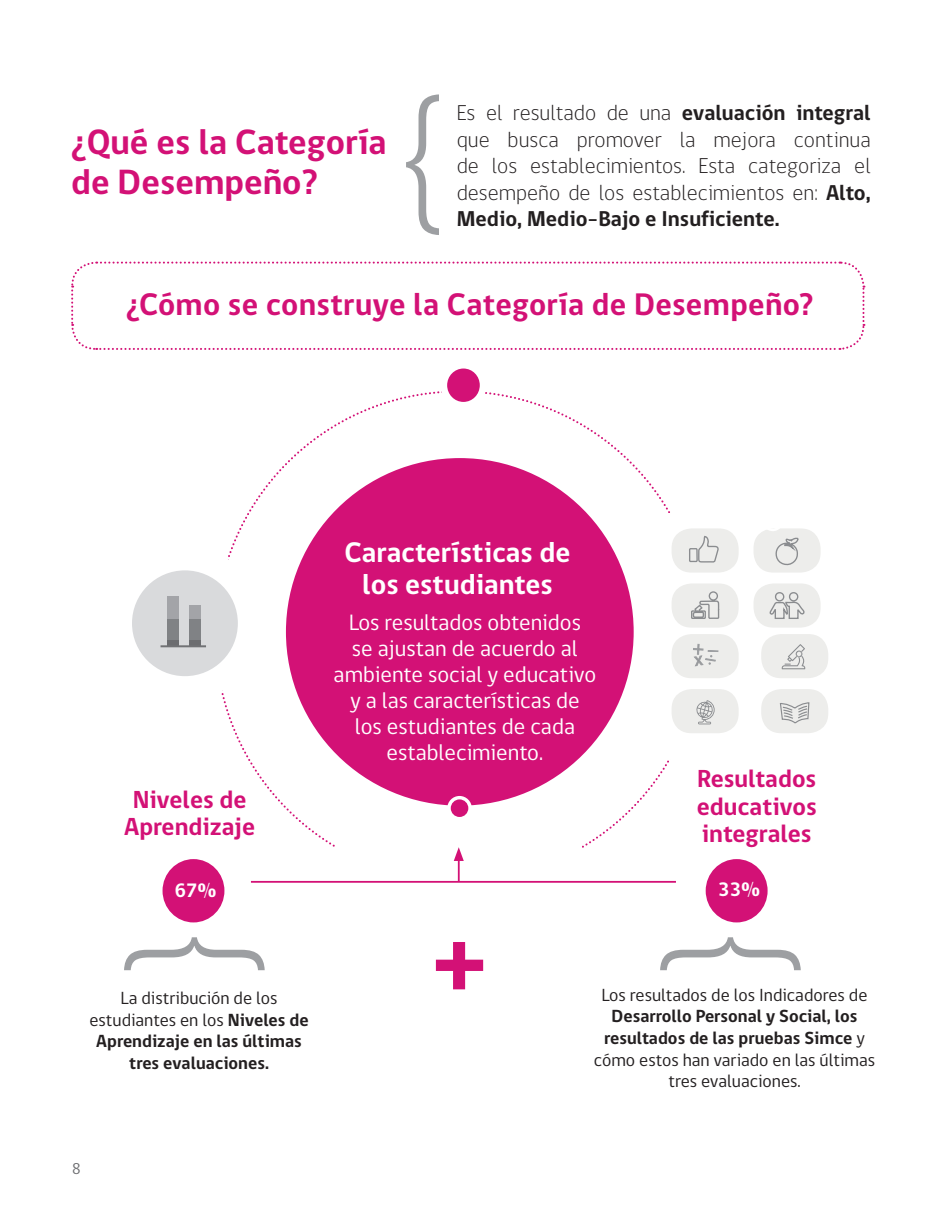
<style>
.page{position:relative;width:936px;height:1219px;background:#fff}
.page>*{position:absolute;margin:0;border:0;box-sizing:border-box;transform-origin:0 0}
.t1{font:163.6px "Webly Sleek UI Light";color:#9d9fa2}
.t2{font:700 129.8px "gob CL";color:#d31176}
.t3{font:700 36px/40px "gob CL";color:#d31176}
.t4{font:700 32px "gob CL";letter-spacing:.01em;color:#d31176}
.t5{font:700 29px/31.4px "gob CL";color:#fff;text-align:center}
.t6{font:700 25.2px/27.4px "gob CL";color:#d31176;text-align:center}
.CUERPO_DE_TEXTO{font:22.8px/26px "gob CL";color:#fff;text-align:center}
.CUERPO_DE_TEXTO-2{font:300 22px/26.4px "gob CL";color:#231f20;text-align:justify}
.CUERPO_DE_TEXTO-3{font:700 19.8px "gob CL";color:#fff}
.CUERPO_DE_TEXTO-4{font:18px/21.6px "gob CL";color:#231f20;text-align:center}
.CUERPO_DE_TEXTO-5{font:700 18px/21.6px "gob CL";color:#231f20;text-align:center}
.t7{font:16px "gob CL";color:#6c6d70}
.s1{font-weight:700}
.s2{font-weight:400}
</style>
<div class="page">
<div style="left:705px;top:859px;width:62px;height:63px;background:#d31176;border-radius:50%"></div>
<div style="left:162px;top:859px;width:62px;height:63px;background:#d31176;border-radius:50%"></div>
<svg style="left:473px;top:636px;width:203px;height:245px"></svg>
<svg style="left:473px;top:392px;width:197px;height:242px"></svg>
<svg style="left:228px;top:391px;width:218px;height:244px"></svg>
<svg style="left:214px;top:645px;width:232px;height:238px"></svg>
<div style="left:336px;top:823px;width:246px;height:68px;background:#fff"></div>
<div style="left:658px;top:514px;width:177px;height:245px;background:#fff"></div>
<hr style="left:251px;top:881px;width:425px;height:2px;background:#d31176">
<svg style="left:453px;top:847px;width:11px;height:34px"></svg>
<svg style="left:71px;top:261px;width:794px;height:89px"></svg>
<div style="left:440px;top:362px;width:46px;height:46px;background:#fff;border-radius:50%"></div>
<div style="left:447px;top:368px;width:32px;height:34px;background:#d31176;border-radius:50%"></div>
<div style="left:286px;top:458px;width:347px;height:348px;background:#d31176;border-radius:50%"></div>
<svg style="left:447px;top:796px;width:25px;height:24px"></svg>
<div style="left:450px;top:799px;width:18px;height:18px;background:#d31176;border-radius:50%"></div>
<div style="left:671px;top:528px;width:67px;height:45px;background:#ededeb;border-radius:20px"></div>
<div style="left:753px;top:528px;width:67px;height:45px;background:#ededeb;border-radius:20px"></div>
<div style="left:671px;top:634px;width:67px;height:44px;background:#ededeb;border-radius:20px"></div>
<div style="left:761px;top:634px;width:67px;height:44px;background:#ededeb;border-radius:20px"></div>
<div style="left:671px;top:583px;width:67px;height:45px;background:#ededeb;border-radius:20px"></div>
<div style="left:753px;top:583px;width:67px;height:45px;background:#ededeb;border-radius:20px"></div>
<div style="left:671px;top:689px;width:67px;height:44px;background:#ededeb;border-radius:20px"></div>
<div style="left:761px;top:689px;width:67px;height:44px;background:#ededeb;border-radius:20px"></div>
<svg style="left:689px;top:536px;width:29px;height:27px"></svg>
<svg style="left:775px;top:537px;width:24px;height:29px"></svg>
<svg style="left:769px;top:592px;width:36px;height:27px"></svg>
<svg style="left:696px;top:700px;width:18px;height:24px"></svg>
<svg style="left:763px;top:528px;width:17px;height:3px"></svg>
<div style="left:108px;top:546px;width:154px;height:155px;background:#fff;border-radius:50%"></div>
<div style="left:132px;top:570px;width:106px;height:106px;background:#d9dadc;border-radius:50%"></div>
<div style="left:167px;top:618px;width:11px;height:23px;background:#808285"></div>
<div style="left:167px;top:596px;width:11px;height:22px;background:#a3a4a8"></div>
<div style="left:167px;top:640px;width:11px;height:6px;background:#6c6d70"></div>
<div style="left:190px;top:618px;width:11px;height:23px;background:#808285"></div>
<div style="left:190px;top:605px;width:11px;height:13px;background:#a3a4a8"></div>
<div style="left:190px;top:640px;width:11px;height:6px;background:#6c6d70"></div>
<hr style="left:160px;top:645px;width:46px;height:2px;background:#717275">
<svg style="left:779px;top:644px;width:31px;height:80px"></svg>
<svg style="left:691px;top:591px;width:29px;height:75px"></svg>
<p class="t3" style="left:71px;top:123px;width:317px">¿Qué es la Categoría de Desempeño?</p>
<p class="t1" style="left:398px;top:28px;width:48px">{</p>
<p class="CUERPO_DE_TEXTO-2" style="left:456px;top:100px;width:415px">Es el resultado de una <span class="s1">evaluación integral </span>que busca promover la mejora continua de los establecimientos. Esta categoriza el desempeño de los establecimientos en: <span class="s1">Alto, Medio, Medio-Bajo e Insuficiente.</span></p>
<p class="t4" style="left:126px;top:282px;width:688px">¿Cómo se construye la Categoría de Desempeño?</p>
<p class="t6" style="left:124px;top:786px;width:132px">Niveles de<br>Aprendizaje</p>
<p class="t5" style="left:344px;top:537px;width:227px">Características de los estudiantes</p>
<p class="CUERPO_DE_TEXTO" style="left:333px;top:610px;width:264px">Los resultados obtenidos<br>se ajustan de acuerdo al ambiente social y educativo y a las características de los estudiantes de cada establecimiento.</p>
<p class="t6" style="left:696px;top:766px;width:121px;text-align:justify">Resultados educativos integrales</p>
<p class="CUERPO_DE_TEXTO-3" style="left:175px;top:876px;width:43px">67%</p>
<p class="CUERPO_DE_TEXTO-3" style="left:718px;top:876px;width:43px">33%</p>
<p class="t1" style="left:331px;top:930px;width:48px;rotate:90deg">{</p>
<p class="t1" style="left:867px;top:930px;width:48px;rotate:90deg">{</p>
<p class="t2" style="left:427px;top:870px;width:66px">+</p>
<p class="CUERPO_DE_TEXTO-5" style="left:89px;top:988px;width:221px"><span class="s2">La distribución de los estudiantes en los</span> Niveles de<br>Aprendizaje en las últimas tres evaluaciones.</p>
<p class="CUERPO_DE_TEXTO-4" style="left:594px;top:984px;width:283px">Los resultados de los Indicadores de<br><span class="s1">Desarrollo Personal y Social, los resultados de las pruebas Simce</span> y cómo estos han variado en las últimas tres evaluaciones.</p>
<p class="t7" style="left:72px;top:1157px;width:10px">8</p>
</div>
